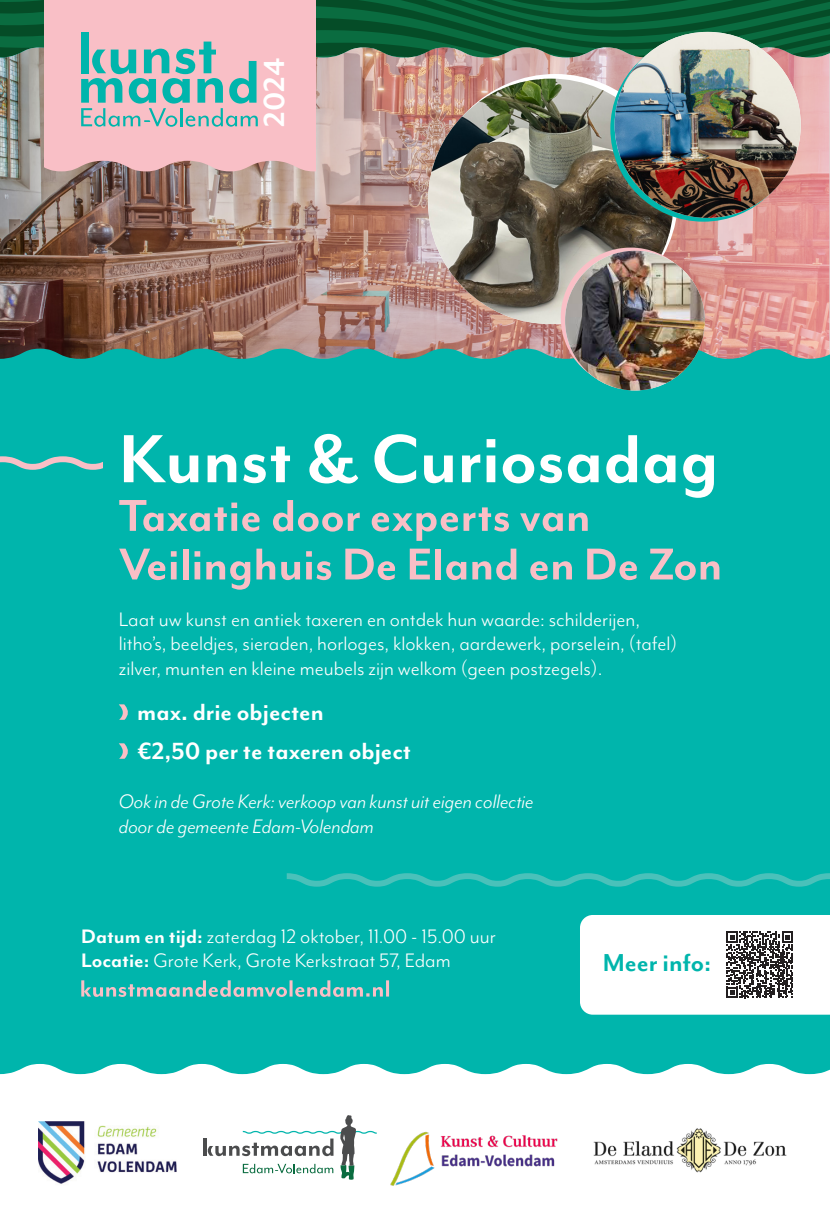
<style>
.page{position:relative;width:830px;height:1228px;background:#fff}
.page>*{position:absolute;margin:0;border:0;box-sizing:border-box;transform-origin:0 0}
.t1{font:700 78.3px "Mr Eaves Mod OT";color:#fff}
.t2{font:700 51.3px "Mr Eaves Mod OT";color:#f9bfc6}
.t3{font:700 33.3px "Mr Eaves Mod OT";color:#fff}
.t4{font:700 28.12px "Mr Eaves Mod OT";color:#00b5ac}
.t5{font:700 27px "Mr Eaves Mod OT";color:#fff}
.t6{font:22.5px/24.8px "Mr Eaves Mod OT";color:#fff}
.t7{font:italic 22.5px/24.8px "Mr Eaves Mod OT";color:#fff}
.s1{font-weight:700}
</style>
<div class="page">
<img style="left:0;top:171px;width:829px;height:178px">
<div style="left:0;top:543px;width:829px;height:521px;background:#00b5ac"></div>
<svg style="left:0;top:1064px;width:829px;height:92px"></svg>
<div style="left:0;top:349px;width:829px;height:194px;background:#00b5ac"></div>
<svg style="left:119px;top:704px;width:10px;height:16px"></svg>
<svg style="left:119px;top:743px;width:10px;height:16px"></svg>
<svg style="left:286px;top:873px;width:543px;height:14px"></svg>
<img style="left:38px;top:1121px;width:140px;height:63px">
<hr style="left:203px;top:1138px;width:3px;height:18px;background:#4b4c4d">
<svg style="left:207px;top:1115px;width:169px;height:65px"></svg>
<img style="left:380px;top:1126px;width:186px;height:60px">
<svg style="left:0;top:456px;width:102px;height:14px"></svg>
<svg style="left:81px;top:980px;width:308px;height:17px"></svg>
<img style="left:428px;top:79px;width:245px;height:245px;border-radius:123px">
<img style="left:614px;top:32px;width:186px;height:186px;border-radius:93px">
<svg style="left:560px;top:248px;width:140px;height:139px"></svg>
<img style="left:565px;top:251px;width:139px;height:139px;border-radius:70px">
<svg style="left:579px;top:915px;width:250px;height:99px"></svg>
<img style="left:589px;top:1126px;width:200px;height:47px">
<img style="left:0;top:0;width:829px;height:171px">
<p class="t3" style="left:255px;top:127px;width:71px;rotate:-90deg">2024</p>
<p class="t1" style="left:119px;top:414px;width:601px">Kunst &amp; Curiosadag</p>
<p class="t2" style="left:119px;top:486px;width:473px">Taxatie door experts van</p>
<p class="t2" style="left:119px;top:535px;width:605px">Veilinghuis De Eland en De Zon</p>
<p class="t6" style="left:119px;top:606px;width:559px">Laat uw kunst en antiek taxeren en ontdek hun waarde: schilderijen, litho’s, beeldjes, sieraden, horloges, klokken, aardewerk, porselein, (tafel) zilver, munten en kleine meubels zijn welkom (geen postzegels).</p>
<p class="t5" style="left:137px;top:696px;width:188px">max. drie objecten</p>
<p class="t5" style="left:137px;top:735px;width:275px">€2,50 per te taxeren object</p>
<p class="t7" style="left:119px;top:788px;width:416px">Ook in de Grote Kerk: verkoop van kunst uit eigen collectie door de gemeente Edam-Volendam</p>
<p class="t6" style="left:81px;top:924px;width:416px"><span class="s1">Datum en tijd:</span> zaterdag 12 oktober, 11.00 - 15.00 uur</p>
<p class="t6" style="left:81px;top:947px;width:371px"><span class="s1">Locatie:</span> Grote Kerk, Grote Kerkstraat 57, Edam</p>
<p class="t4" style="left:602px;top:947px;width:110px">Meer info:</p>
</div>
